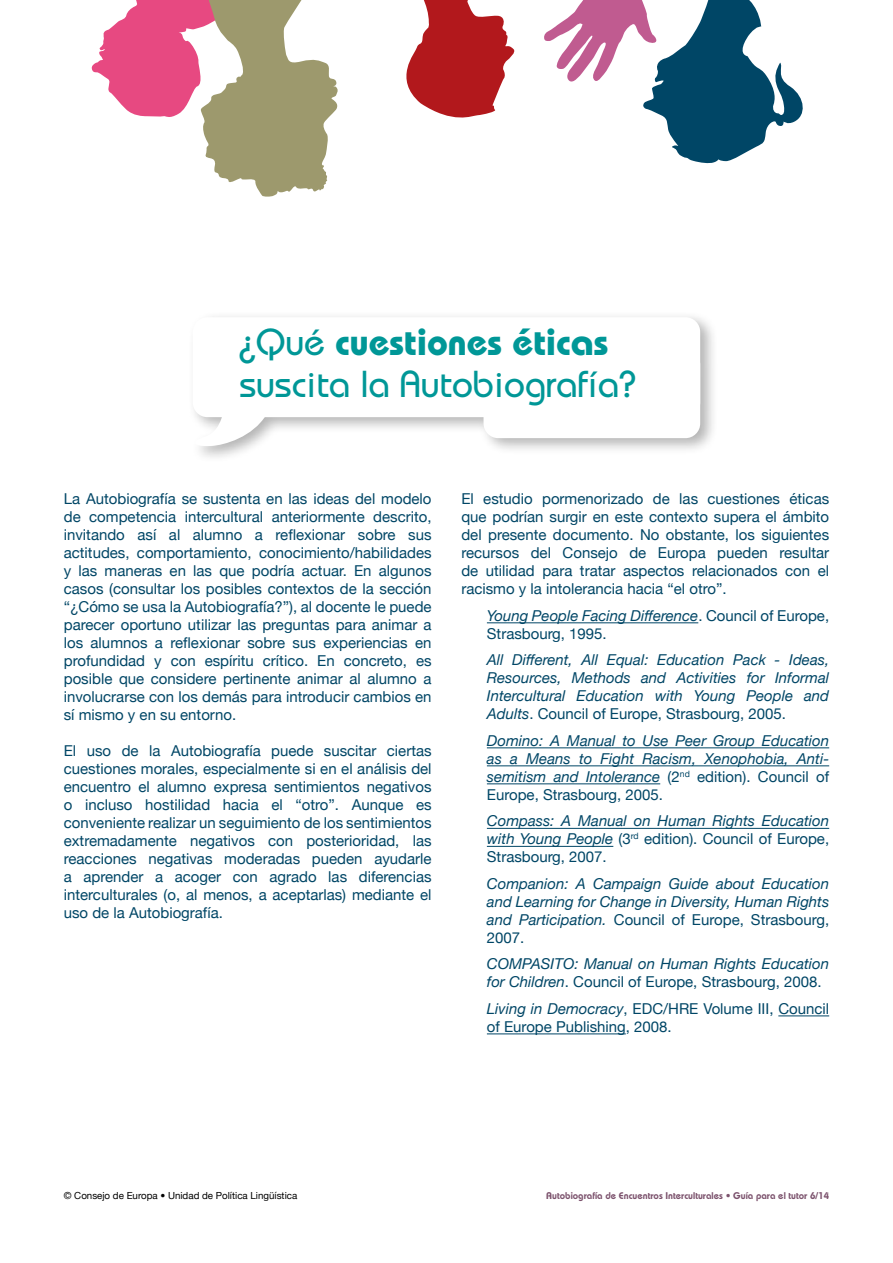
<style>
.page{position:relative;width:893px;height:1263px;background:#fff}
.page>*{position:absolute;margin:0;border:0;box-sizing:border-box;transform-origin:0 0}
.t1{font:500 37.5px/42px "Bauhaus";color:#009797}
.t2{font:15px/18px "Helvetica Neue";color:#004666;text-align:justify}
.t3{font:italic 15px/18px "Helvetica Neue";color:#004666;text-align:justify}
.t4{font:600 9.75px "Bauhaus";color:#7b516c}
.t5{font:9.75px "Helvetica Neue";color:#000}
.s1{font-weight:700}
.s2{font-style:italic}
.s3{font-style:normal}
</style>
<div class="page">
<hr style="left:487px;top:622px;width:211px;height:1px;background:#004666">
<hr style="left:487px;top:747px;width:342px;height:1px;background:#004666">
<hr style="left:487px;top:765px;width:342px;height:1px;background:#004666">
<hr style="left:487px;top:783px;width:173px;height:1px;background:#004666">
<hr style="left:487px;top:828px;width:342px;height:1px;background:#004666">
<hr style="left:487px;top:846px;width:126px;height:1px;background:#004666">
<hr style="left:778px;top:1015px;width:51px;height:1px;background:#004666">
<hr style="left:487px;top:1033px;width:139px;height:1px;background:#004666">
<svg style="left:406px;top:0;width:109px;height:118px"></svg>
<svg style="left:544px;top:0;width:259px;height:164px"></svg>
<svg style="left:91px;top:0;width:247px;height:197px"></svg>
<div style="left:187px;top:311px;width:531px;height:152px;background:#000;opacity:.3"></div>
<div style="left:193px;top:317px;width:507px;height:100px;background:#fff;border-radius:15px"></div>
<svg style="left:483px;top:406px;width:217px;height:32px"></svg>
<svg style="left:195px;top:410px;width:81px;height:36px"></svg>
<h1 class="t1" style="left:240px;top:321px;width:397px">¿Qué <span class="s1">cuestiones éticas </span>suscita la Autobiografía?</h1>
<p class="t2" style="left:64px;top:489px;width:369px">La Autobiografía se sustenta en las ideas del modelo de competencia intercultural anteriormente descrito, invitando así al alumno a reflexionar sobre sus actitudes, comportamiento, conocimiento/habilidades y las maneras en las que podría actuar. En algunos casos (consultar los posibles contextos de la sección “¿Cómo se usa la Autobiografía?”), al docente le puede parecer oportuno utilizar las preguntas para animar a los alumnos a reflexionar sobre sus experiencias en profundidad y con espíritu crítico. En concreto, es posible que considere pertinente animar al alumno a involucrarse con los demás para introducir cambios en sí mismo y en su entorno.</p>
<p class="t2" style="left:64px;top:741px;width:369px">El uso de la Autobiografía puede suscitar ciertas cuestiones morales, especialmente si en el análisis del encuentro el alumno expresa sentimientos negativos o incluso hostilidad hacia el “otro”. Aunque es conveniente realizar un seguimiento de los sentimientos extremadamente negativos con posterioridad, las reacciones negativas moderadas pueden ayudarle a aprender a acoger con agrado las diferencias interculturales (o, al menos, a aceptarlas) mediante el uso de la Autobiografía.</p>
<p class="t2" style="left:461px;top:489px;width:369px">El estudio pormenorizado de las cuestiones éticas que podrían surgir en este contexto supera el ámbito del presente documento. No obstante, los siguientes recursos del Consejo de Europa pueden resultar de utilidad para tratar aspectos relacionados con el racismo y la intolerancia hacia “el otro”.</p>
<p class="t2" style="left:487px;top:606px;width:344px"><span class="s2">Young People Facing Difference</span>. Council of Europe,<br>Strasbourg, 1995.</p>
<p class="t3" style="left:487px;top:650px;width:344px">All Different, All Equal: Education Pack - Ideas, Resources, Methods and Activities for Informal Intercultural Education with Young People and Adults<span class="s3">. Council of Europe, Strasbourg, 2005.</span></p>
<p class="t3" style="left:487px;top:731px;width:344px">Domino: A Manual to Use Peer Group Education as a Means to Fight Racism, Xenophobia, Anti&shy;semitism and Intolerance <span class="s3">(2</span><sup>nd</sup> <span class="s3">edition). Council of Europe, Strasbourg, 2005.</span></p>
<p class="t3" style="left:487px;top:811px;width:344px">Compass: A Manual on Human Rights Education with Young People <span class="s3">(3</span><sup>rd</sup> <span class="s3">edition). Council of Europe, Strasbourg, 2007.</span></p>
<p class="t3" style="left:487px;top:874px;width:344px">Companion: A Campaign Guide about Education and Learning for Change in Diversity, Human Rights and Participation. <span class="s3">Council of Europe, Strasbourg, 2007.</span></p>
<p class="t3" style="left:487px;top:954px;width:344px">COMPASITO: Manual on Human Rights Education for Children<span class="s3">. Council of Europe, Strasbourg, 2008.</span></p>
<p class="t2" style="left:487px;top:999px;width:344px"><span class="s2">Living in Democracy</span>, EDC/HRE Volume III, Council of Europe Publishing, 2008.</p>
<p class="t5" style="left:64px;top:1190px;width:235px">© Consejo de Europa • Unidad de Política Lingüística</p>
<p class="t4" style="left:546px;top:1190px;width:284px">Autobiografía de Encuentros Interculturales • Guía para el tutor 6/14</p>
</div>
